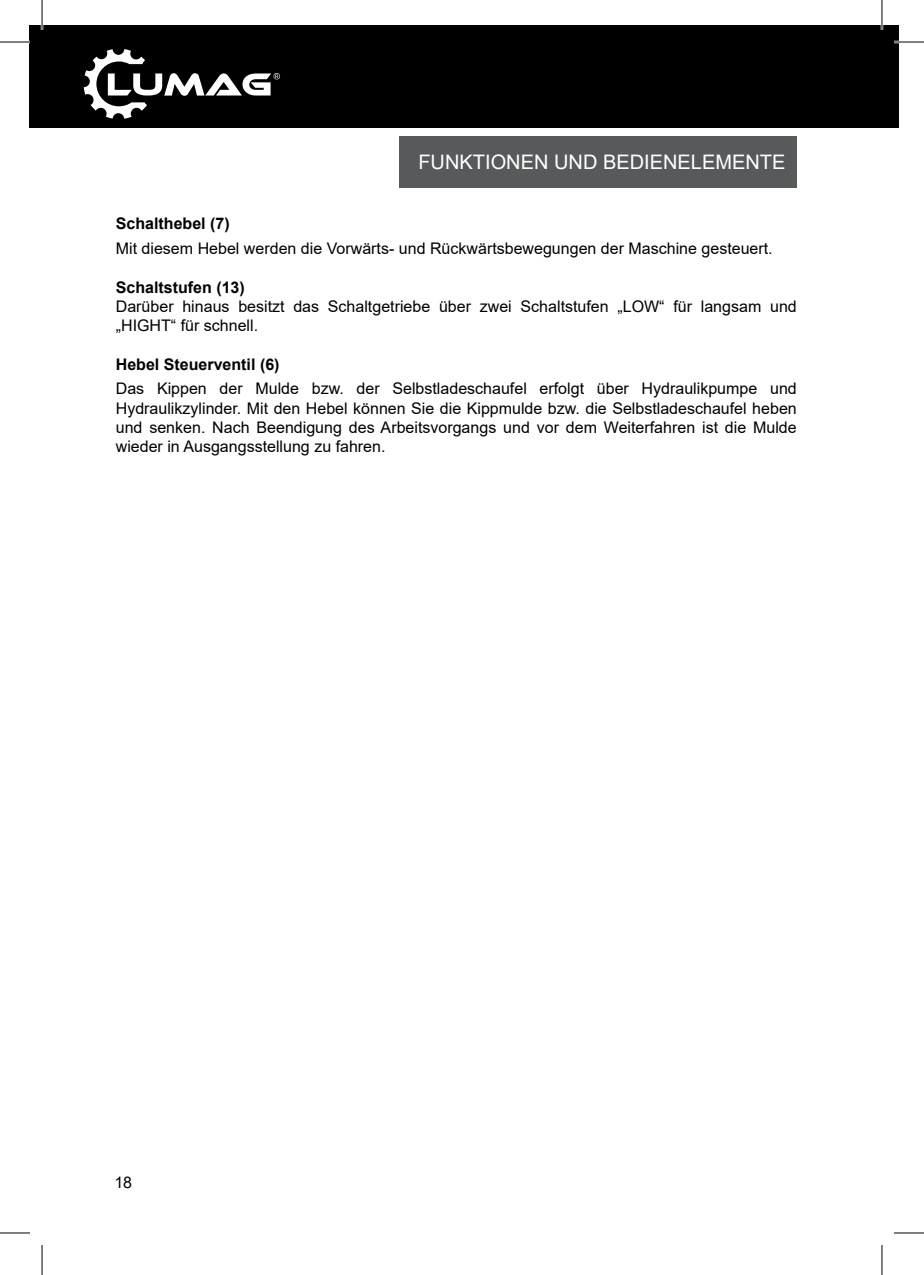
<style>
.page{position:relative;width:924px;height:1275px;background:#fff}
.page>*{position:absolute;margin:0;border:0;box-sizing:border-box;transform-origin:0 0}
.t1{font:20px "Arial";color:#fff}
.t2{font:16px/19.2px "Arial";color:#000}
.t3{font:700 16px "Arial";color:#000}
</style>
<div class="page">
<div style="left:399px;top:136px;width:397px;height:51px;background:#58595b"></div>
<div style="left:29px;top:25px;width:869px;height:103px;background:#000"></div>
<svg style="left:84px;top:49px;width:196px;height:70px"></svg>
<hr style="left:0;top:41px;width:30px;height:2px;background:#fff">
<hr style="left:893px;top:41px;width:30px;height:2px;background:#fff">
<hr style="left:41px;top:0;width:2px;height:30px;background:#fff">
<hr style="left:880px;top:0;width:2px;height:30px;background:#fff">
<hr style="left:0;top:42px;width:30px;height:1px;background:#000">
<hr style="left:893px;top:42px;width:30px;height:1px;background:#000">
<hr style="left:0;top:1232px;width:30px;height:1px;background:#000">
<hr style="left:893px;top:1232px;width:30px;height:1px;background:#000">
<hr style="left:42px;top:0;width:1px;height:30px;background:#000">
<hr style="left:42px;top:1245px;width:1px;height:30px;background:#000">
<hr style="left:881px;top:0;width:1px;height:30px;background:#000">
<hr style="left:881px;top:1245px;width:1px;height:30px;background:#000">
<p class="t1" style="left:418px;top:148px;width:368px">FUNKTIONEN UND BEDIENELEMENTE</p>
<p class="t3" style="left:116px;top:213px;width:115px">Schalthebel (7)</p>
<p class="t2" style="left:116px;top:239px;width:658px">Mit diesem Hebel werden die Vorwärts- und Rückwärtsbewegungen der Maschine gesteuert.</p>
<p class="t3" style="left:116px;top:276px;width:130px">Schaltstufen (13)</p>
<p class="t2" style="left:116px;top:297px;width:682px">Darüber hinaus besitzt das Schaltgetriebe über zwei Schaltstufen „LOW“ für langsam und „HIGHT“ für schnell.</p>
<p class="t3" style="left:116px;top:353px;width:165px">Hebel Steuerventil (6)</p>
<p class="t2" style="left:116px;top:379px;width:682px;text-align:justify">Das Kippen der Mulde bzw. der Selbstladeschaufel erfolgt über Hydraulikpumpe und Hydraulikzylinder. Mit den Hebel können Sie die Kippmulde bzw. die Selbstladeschaufel heben und senken. Nach Beendigung des Arbeitsvorgangs und vor dem Weiterfahren ist die Mulde wieder in Ausgangsstellung zu fahren.</p>
<p class="t2" style="left:114px;top:1172px;width:19px">18</p>
</div>
